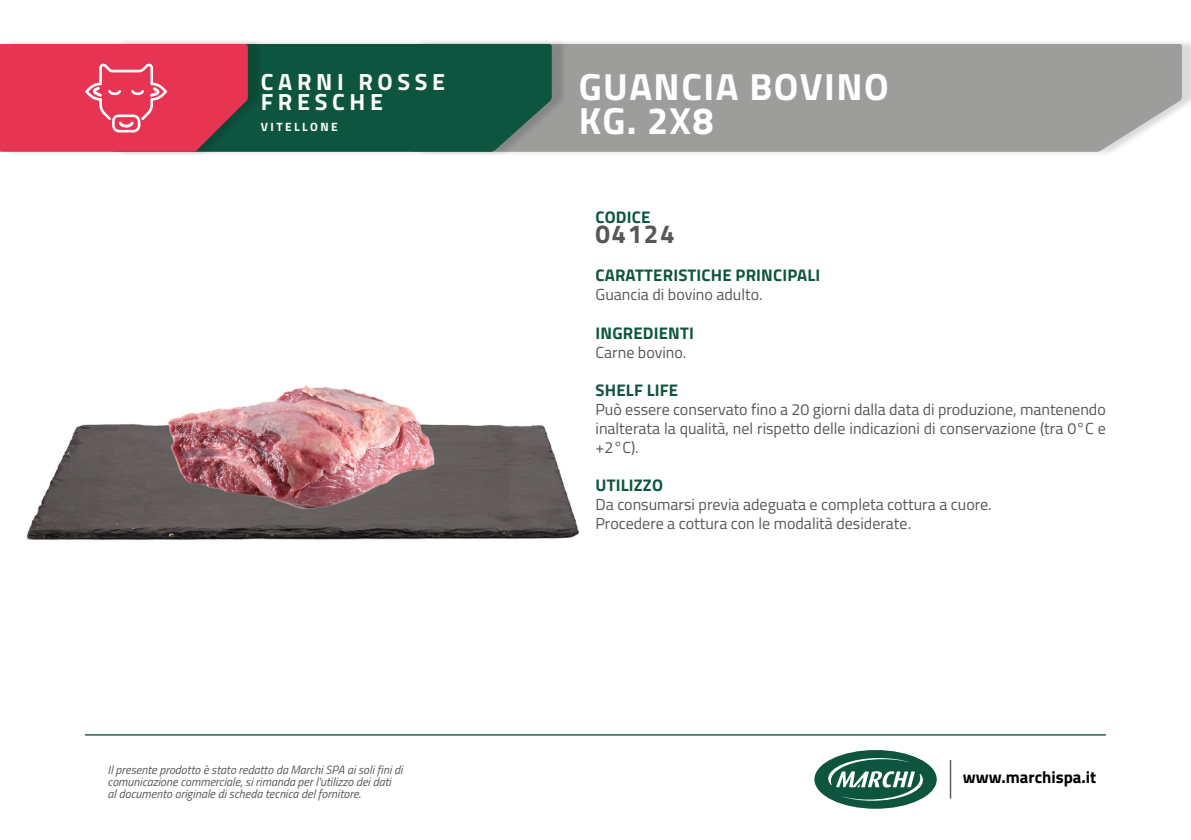
<style>
.page{position:relative;width:1191px;height:840px;background:#fff}
.page>*{position:absolute;margin:0;border:0;box-sizing:border-box;transform-origin:0 0}
.t1{font:700 37.8px "Titillium Web";letter-spacing:.04em;color:#fff}
.t2{font:700 26px "Titillium Web";letter-spacing:.06em;color:#575756}
.t3{font:700 23.4px/19.8px "Titillium Web";letter-spacing:.2em;color:#fff}
.t4{font:700 16.8px "Titillium Web";letter-spacing:.01em;color:#0e5540}
.t5{font:700 16.8px "Titillium Web";color:#000}
.t6{font:16px/19px "Titillium Web";color:#575756;text-align:justify}
.t7{font:italic 12px/12px "Titillium Web";color:#575756}
.t8{font:700 12px "Titillium Web";letter-spacing:.2em;color:#fff}
</style>
<div class="page">
<hr style="left:949px;top:759px;width:2px;height:39px;background:#575756">
<div style="left:814px;top:749px;width:122px;height:59px;background:#0e5540;border-radius:50%"></div>
<svg style="left:828px;top:757px;width:95px;height:43px"></svg>
<hr style="left:85px;top:733px;width:1021px;height:2px;background:#0e5540">
<div style="left:416px;top:39px;width:775px;height:118px;background:#000;opacity:.15"></div>
<div style="left:567px;top:44px;width:614px;height:108px;background:#9d9d9c"></div>
<div style="left:116px;top:39px;width:451px;height:118px;background:#000;opacity:.15"></div>
<div style="left:264px;top:44px;width:288px;height:108px;background:#0e5540"></div>
<div style="left:4px;top:39px;width:260px;height:118px;background:#000;opacity:.15"></div>
<svg style="left:0;top:44px;width:248px;height:108px"></svg>
<img style="left:26px;top:385px;width:553px;height:156px">
<p class="t3" style="left:261px;top:71px;width:186px">CARNI ROSSE<br>FRESCHE</p>
<p class="t8" style="left:261px;top:118px;width:78px">VITELLONE</p>
<p class="t3" style="left:302px;top:92px;width:91px">CARNE</p>
<p class="t7" style="left:108px;top:762px;width:296px">Il presente prodotto è stato redatto da Marchi SPA ai soli fini di comunicazione commerciale, si rimanda per l'utilizzo dei dati<br>al documento originale di scheda tecnica del fornitore.</p>
<p class="t1" style="left:578px;top:58px;width:311px">GUANCIA BOVINO</p>
<p class="t1" style="left:578px;top:92px;width:136px">KG. 2X8</p>
<p class="t4" style="left:595px;top:204px;width:56px">CODICE</p>
<p class="t2" style="left:595px;top:214px;width:81px">04124</p>
<p class="t4" style="left:595px;top:262px;width:226px">CARATTERISTICHE PRINCIPALI</p>
<p class="t6" style="left:595px;top:284px;width:169px">Guancia di bovino adulto.</p>
<p class="t4" style="left:595px;top:319px;width:100px">INGREDIENTI</p>
<p class="t6" style="left:595px;top:341px;width:92px">Carne bovino.</p>
<p class="t4" style="left:595px;top:376px;width:84px">SHELF LIFE</p>
<p class="t6" style="left:595px;top:398px;width:512px">Può essere conservato fino a 20 giorni dalla data di produzione, mantenendo inalterata la qualità, nel rispetto delle indicazioni di conservazione (tra 0°C e +2°C).</p>
<p class="t4" style="left:595px;top:471px;width:69px">UTILIZZO</p>
<p class="t6" style="left:595px;top:493px;width:398px">Da consumarsi previa adeguata e completa cottura a cuore.</p>
<p class="t6" style="left:595px;top:512px;width:317px">Procedere a cottura con le modalità desiderate.</p>
<p class="t5" style="left:963px;top:764px;width:135px">www.marchispa.it</p>
</div>
